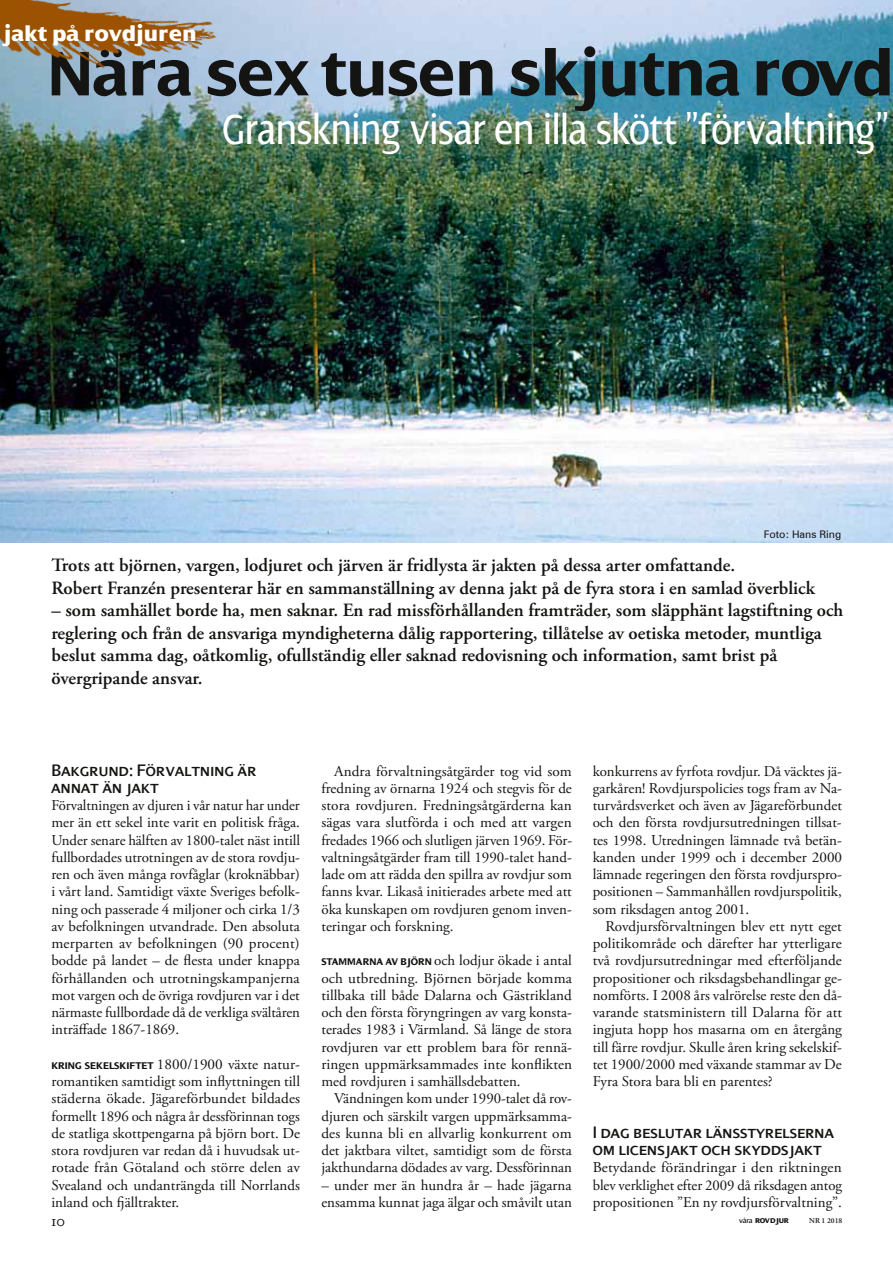
<style>
.page{position:relative;width:893px;height:1263px;background:#fff}
.page>*{position:absolute;margin:0;border:0;box-sizing:border-box;transform-origin:0 0}
.t1{font:700 67.95px "Dialog";letter-spacing:-.01em;color:#141412}
.t2{font:45px "Dialog Cond";letter-spacing:-.005em;color:#fff;scale:1.07 1}
.t3{font:22.5px "Dialog X Bold";color:#fff}
.t4{font:600 18.75px/22.5px "Adobe Garamond Pro";color:#141412}
.t5{font:18px/17.2px "Dialog Small Caps";color:#141412}
.t6{font:16.5px "Adobe Garamond Pro";color:#141412}
.t7{font:15px/17.2px "Adobe Garamond Pro";color:#141412;text-align:justify}
.t8{font:10.5px "Zurich BT";color:#141412}
.t9{font:7.5px "Dialog X Bold";letter-spacing:-.03em;color:#141412}
.t10{font:600 7.5px "Adobe Garamond Pro";color:#141412}
.s1{font-family:"Dialog";font-weight:700;font-size:10.5px}
.s2{font-family:"Dialog"}
</style>
<div class="page">
<img style="left:0;top:0;width:893px;height:542px">
<img style="left:0;top:0;width:229px;height:103px">
<h3 class="t3" style="left:4px;top:22px;width:194px">jakt på rovdjuren</h3>
<h1 class="t1" style="left:47px;top:36px;width:848px">NÄRA SEX TUSEN SKJUTNA ROVD</h1>
<h2 class="t2" style="left:222px;top:106px;width:624px">Granskning visar en illa skött ”förvaltning”</h2>
<p class="t8" style="left:764px;top:528px;width:79px">Foto: Hans Ring</p>
<p class="t4" style="left:51px;top:554px;width:765px">Trots att björnen, vargen, lodjuret och järven är fridlysta är jakten på dessa arter omfattande.<br>Robert Franzén presenterar här en sammanställning av denna jakt på de fyra stora i en samlad överblick</p>
<p class="t4" style="left:51px;top:599px;width:793px">– som samhället borde ha, men saknar. En rad missförhållanden framträder, som släpphänt lagstiftning och reglering och från de ansvariga myndigheterna dålig rapportering, tillåtelse av oetiska metoder, muntliga beslut samma dag, oåtkomlig, ofullständig eller saknad redovisning och information, samt brist på övergripande ansvar.</p>
<p class="t5" style="left:51px;top:761px;width:207px">Bakgrund: Förvaltning är annat än jakt</p>
<p class="t7" style="left:51px;top:797px;width:250px">Förvaltningen av djuren i vår natur har under mer än ett sekel inte varit en politisk fråga.<br>Under senare hälften av 1800-talet näst intill fullbordades utrotningen av de stora rovdju&shy;ren och även många rovfåglar (kroknäbbar) i vårt land. Samtidigt växte Sveriges befolk&shy;ning och passerade 4 miljoner och cirka 1/3 av befolkningen utvandrade. Den absoluta merparten av befolkningen (90 procent) bodde på landet – de flesta under knappa förhållanden och utrotningskampanjerna mot vargen och de övriga rovdjuren var i det närmaste fullbordade då de verkliga svältåren inträffade 1867-1869.</p>
<p class="t7" style="left:51px;top:1056px;width:250px"><span class="s1">KRING SEKELSKIFTET</span> 1800/1900 växte natur&shy;romantiken samtidigt som inflyttningen till städerna ökade. Jägareförbundet bildades formellt 1896 och några år dessförinnan togs de statliga skottpengarna på björn bort. De stora rovdjuren var redan då i huvudsak ut&shy;rotade från Götaland och större delen av Svealand och undanträngda till Norrlands inland och fjälltrakter.</p>
<p class="t6" style="left:51px;top:1211px;width:15px">10</p>
<p class="t7" style="left:321px;top:763px;width:252px;text-indent:13px">Andra förvaltningsåtgärder tog vid som fredning av örnarna 1924 och stegvis för de stora rovdjuren. Fredningsåtgärderna kan sägas vara slutförda i och med att vargen fredades 1966 och slutligen järven 1969. För&shy;valtningsåtgärder fram till 1990-talet hand&shy;lade om att rädda den spillra av rovdjur som fanns kvar. Likaså initierades arbete med att öka kunskapen om rovdjuren genom inven&shy;teringar och forskning.</p>
<p class="t7" style="left:321px;top:952px;width:252px"><span class="s1">STAMMARNA AV BJÖRN</span> och lodjur ökade i antal och utbredning. Björnen började komma tillbaka till både Dalarna och Gästrikland och den första föryngringen av varg konsta&shy;terades 1983 i Värmland. Så länge de stora rovdjuren var ett problem bara för rennä&shy;ringen uppmärksammades inte konflikten med rovdjuren i samhällsdebatten.</p>
<p class="t7" style="left:321px;top:1090px;width:252px;text-indent:13px">Vändningen kom under 1990-talet då rov&shy;djuren och särskilt vargen uppmärksamma&shy;des kunna bli en allvarlig konkurrent om det jaktbara viltet, samtidigt som de första jakthundarna dödades av varg. Dessförinnan</p>
<p class="t7" style="left:321px;top:1177px;width:252px">– under mer än hundra år – hade jägarna ensamma kunnat jaga älgar och småvilt utan</p>
<p class="t7" style="left:593px;top:763px;width:251px">konkurrens av fyrfota rovdjur. Då väcktes jä&shy;garkåren! Rovdjurspolicies togs fram av Na&shy;turvårdsverket och även av Jägareförbundet och den första rovdjursutredningen tillsat&shy;tes 1998. Utredningen lämnade två betän&shy;kanden under 1999 och i december 2000 lämnade regeringen den första rovdjurspro&shy;positionen – Sammanhållen rovdjurspolitik, som riksdagen antog 2001.</p>
<p class="t7" style="left:593px;top:918px;width:251px;text-indent:13px">Rovdjursförvaltningen blev ett nytt eget politikområde och därefter har ytterligare två rovdjursutredningar med efterföljande propositioner och riksdagsbehandlingar ge&shy;nomförts. I 2008 års valrörelse reste den då&shy;varande statsministern till Dalarna för att ingjuta hopp hos masarna om en återgång till färre rovdjur. Skulle åren kring sekelskif&shy;tet 1900/2000 med växande stammar av De Fyra Stora bara bli en parentes?</p>
<p class="t5" style="left:593px;top:1124px;width:243px">I dag beslutar länsstyrelserna om licensjakt och skyddsjakt</p>
<p class="t7" style="left:593px;top:1159px;width:251px">Betydande förändringar i den riktningen blev verklighet efter 2009 då riksdagen antog propositionen ”En ny rovdjursförvaltning”.</p>
<p class="t9" style="left:739px;top:1216px;width:51px"><span class="s2">våra</span> rovdjur</p>
<p class="t10" style="left:809px;top:1216px;width:35px">Nr 1 2018</p>
</div>
